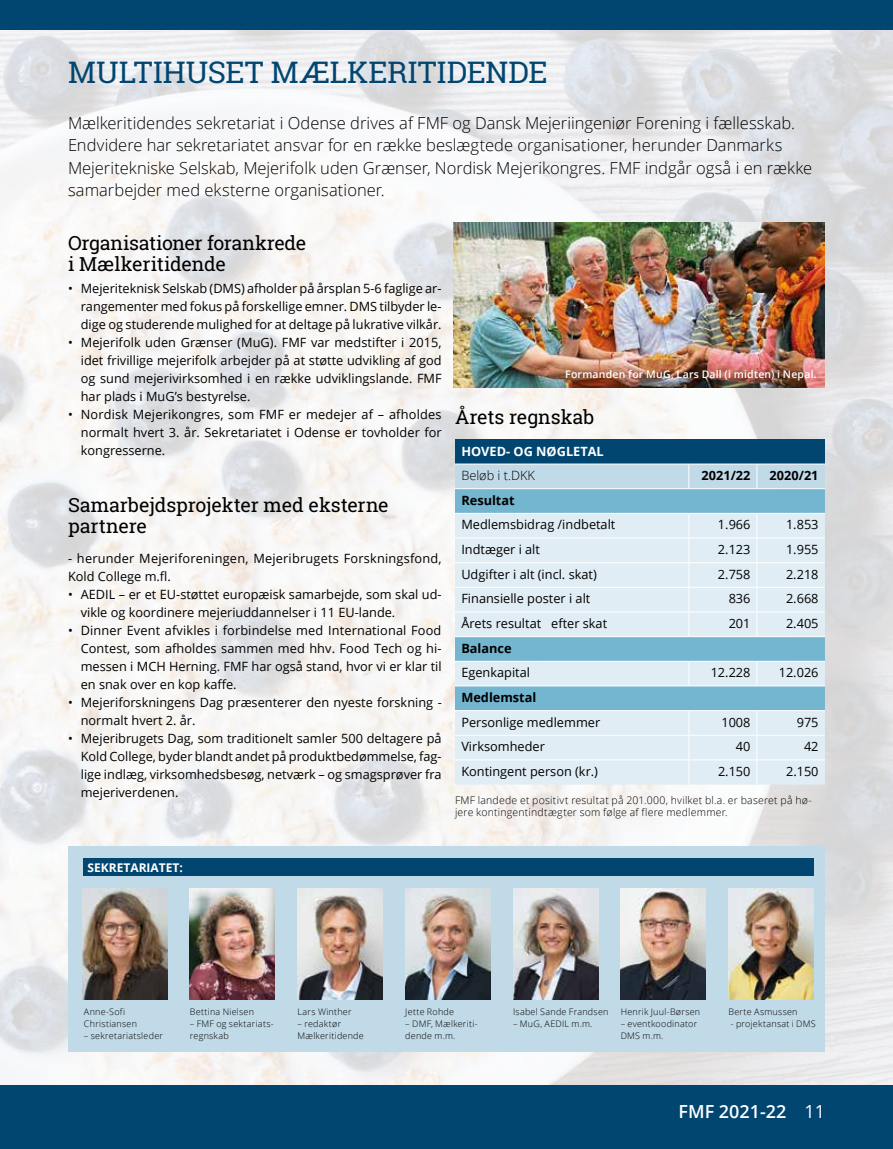
<style>
.page{position:relative;width:893px;height:1149px;background:#fff}
.page>*{position:absolute;margin:0;border:0;box-sizing:border-box;transform-origin:0 0}
.t1{font:30px "Roboto Slab";color:#004671}
.t2{font:19.5px/21px "Roboto Slab";letter-spacing:-.005em;color:#000}
.t3{font:600 18px "Open Sans";color:#fff}
.t4{font:300 16.5px/22.5px "Open Sans";color:#000}
.t5{font:12.75px/18px "Open Sans";color:#000;text-align:justify}
.t6{font:700 12.75px "Open Sans";color:#000}
.t7{font:700 12.75px "Open Sans";color:#fff}
.t8{font:300 12.75px "Open Sans";color:#000}
.t9{font:700 12px "Open Sans";color:#fff}
.t10{font:300 10.5px/12px "Open Sans";letter-spacing:.02em;color:#000}
.t11{font:600 10.5px "Open Sans";letter-spacing:.02em;color:#fff}
.t12{font:300 9px/12px "Open Sans";letter-spacing:.025em;color:#000}
.s1{font-weight:400}
</style>
<div class="page">
<img style="left:0;top:30px;width:893px;height:1054px">
<div style="left:0;top:0;width:893px;height:30px;background:#004671"></div>
<div style="left:0;top:1084px;width:893px;height:64px;background:#004671"></div>
<div style="left:68px;top:846px;width:757px;height:205px;background:#c1dae7"></div>
<div style="left:455px;top:439px;width:370px;height:25px;background:#004671"></div>
<svg style="left:455px;top:489px;width:370px;height:24px;background:#75b6cf"></svg>
<svg style="left:455px;top:514px;width:370px;height:270px;background:#cde3ed"></svg>
<hr style="left:455px;top:463px;width:234px;height:1px;background:#fff">
<hr style="left:689px;top:463px;width:68px;height:1px;background:#fff">
<hr style="left:757px;top:463px;width:68px;height:1px;background:#fff">
<div style="left:455px;top:464px;width:370px;height:24px;background:#c1dae7"></div>
<hr style="left:455px;top:488px;width:234px;height:1px;background:#fff">
<hr style="left:689px;top:488px;width:68px;height:1px;background:#fff">
<hr style="left:757px;top:488px;width:68px;height:1px;background:#fff">
<hr style="left:455px;top:513px;width:234px;height:1px;background:#fff">
<hr style="left:689px;top:513px;width:68px;height:1px;background:#fff">
<hr style="left:757px;top:513px;width:68px;height:1px;background:#fff">
<hr style="left:455px;top:537px;width:234px;height:1px;background:#fff">
<hr style="left:689px;top:537px;width:68px;height:1px;background:#fff">
<hr style="left:757px;top:537px;width:68px;height:1px;background:#fff">
<hr style="left:455px;top:562px;width:234px;height:1px;background:#fff">
<hr style="left:689px;top:562px;width:68px;height:1px;background:#fff">
<hr style="left:757px;top:562px;width:68px;height:1px;background:#fff">
<hr style="left:455px;top:586px;width:234px;height:1px;background:#fff">
<hr style="left:689px;top:586px;width:68px;height:1px;background:#fff">
<hr style="left:757px;top:586px;width:68px;height:1px;background:#fff">
<hr style="left:455px;top:611px;width:234px;height:1px;background:#fff">
<hr style="left:689px;top:611px;width:68px;height:1px;background:#fff">
<svg style="left:688px;top:514px;width:1px;height:122px"></svg>
<hr style="left:757px;top:611px;width:68px;height:1px;background:#fff">
<svg style="left:756px;top:514px;width:1px;height:122px"></svg>
<hr style="left:455px;top:636px;width:234px;height:1px;background:#fff">
<hr style="left:689px;top:636px;width:68px;height:1px;background:#fff">
<hr style="left:757px;top:636px;width:68px;height:1px;background:#fff">
<hr style="left:455px;top:660px;width:234px;height:1px;background:#fff">
<hr style="left:689px;top:660px;width:68px;height:1px;background:#fff">
<svg style="left:688px;top:661px;width:1px;height:24px"></svg>
<hr style="left:757px;top:660px;width:68px;height:1px;background:#fff">
<svg style="left:756px;top:661px;width:1px;height:24px"></svg>
<hr style="left:455px;top:685px;width:234px;height:1px;background:#fff">
<hr style="left:689px;top:685px;width:68px;height:1px;background:#fff">
<hr style="left:757px;top:685px;width:68px;height:1px;background:#fff">
<hr style="left:455px;top:710px;width:234px;height:1px;background:#fff">
<hr style="left:689px;top:710px;width:68px;height:1px;background:#fff">
<hr style="left:757px;top:710px;width:68px;height:1px;background:#fff">
<hr style="left:455px;top:734px;width:234px;height:1px;background:#fff">
<hr style="left:689px;top:734px;width:68px;height:1px;background:#fff">
<hr style="left:757px;top:734px;width:68px;height:1px;background:#fff">
<hr style="left:455px;top:759px;width:234px;height:1px;background:#fff">
<hr style="left:689px;top:759px;width:68px;height:1px;background:#fff">
<svg style="left:688px;top:710px;width:1px;height:74px"></svg>
<hr style="left:757px;top:759px;width:68px;height:1px;background:#fff">
<svg style="left:756px;top:710px;width:1px;height:74px"></svg>
<img style="left:82px;top:888px;width:85px;height:111px">
<img style="left:513px;top:888px;width:85px;height:111px">
<img style="left:728px;top:888px;width:85px;height:111px">
<img style="left:298px;top:888px;width:85px;height:111px">
<img style="left:621px;top:888px;width:85px;height:111px">
<img style="left:190px;top:888px;width:85px;height:111px">
<img style="left:405px;top:888px;width:85px;height:111px">
<div style="left:83px;top:858px;width:730px;height:18px;background:#004671"></div>
<img style="left:454px;top:222px;width:371px;height:165px">
<h1 class="t1" style="left:68px;top:51px;width:481px">MULTIHUSET MÆLKERITIDENDE</h1>
<p class="t4" style="left:68px;top:111px;width:746px">Mælkeritidendes sekretariat i Odense drives af FMF og Dansk Mejeriingeniør Forening i fællesskab.<br>Endvidere har sekretariatet ansvar for en række beslægtede organisationer, herunder Danmarks Mejeritekniske Selskab, Mejerifolk uden Grænser, Nordisk Mejerikongres. FMF indgår også i en række samarbejder med eksterne organisationer.</p>
<h2 class="t2" style="left:68px;top:232px;width:240px">Organisationer forankrede i Mælkeritidende</h2>
<p class="t5" style="left:81px;top:279px;width:362px;text-indent:-13px">• Mejeriteknisk Selskab (DMS) afholder på årsplan 5-6 faglige ar&shy;rangementer med fokus på forskellige emner. DMS tilbyder le&shy;dige og studerende mulighed for at deltage på lukrative vilkår.</p>
<p class="t5" style="left:81px;top:333px;width:362px;text-indent:-13px">• Mejerifolk uden Grænser (MuG). FMF var medstifter i 2015, idet frivillige mejerifolk arbejder på at støtte udvikling af god og sund mejerivirksomhed i en række udviklingslande. FMF har plads i MuG’s bestyrelse.</p>
<p class="t5" style="left:81px;top:405px;width:362px;text-indent:-13px">• Nordisk Mejerikongres, som FMF er medejer af – afholdes normalt hvert 3. år. Sekretariatet i Odense er tovholder for kongresserne.</p>
<h2 class="t2" style="left:68px;top:494px;width:322px">Samarbejdsprojekter med eksterne partnere</h2>
<p class="t5" style="left:68px;top:549px;width:375px">- herunder Mejeriforeningen, Mejeribrugets Forskningsfond,<br>Kold College m.fl.</p>
<p class="t5" style="left:81px;top:585px;width:362px;text-indent:-13px">• AEDIL – er et EU-støttet europæisk samarbejde, som skal ud&shy;vikle og koordinere mejeriuddannelser i 11 EU-lande.</p>
<p class="t5" style="left:81px;top:621px;width:362px;text-indent:-13px">• Dinner Event afvikles i forbindelse med International Food Contest, som afholdes sammen med hhv. Food Tech og hi&shy;messen i MCH Herning. FMF har også stand, hvor vi er klar til en snak over en kop kaffe.</p>
<p class="t5" style="left:81px;top:693px;width:362px;text-indent:-13px">• Mejeriforskningens Dag præsenterer den nyeste forskning - normalt hvert 2. år.</p>
<p class="t5" style="left:81px;top:729px;width:362px;text-indent:-13px">• Mejeribrugets Dag, som traditionelt samler 500 deltagere på Kold College, byder blandt andet på produktbedømmelse, fag&shy;lige indlæg, virksomhedsbesøg, netværk – og smagsprøver fra mejeriverdenen.</p>
<p class="t11" style="left:565px;top:366px;width:253px">Formanden for MuG, Lars Dall (i midten) i Nepal.</p>
<h2 class="t2" style="left:455px;top:406px;width:141px">Årets regnskab</h2>
<p class="t7" style="left:461px;top:442px;width:144px">HOVED- OG NØGLETAL</p>
<p class="t8" style="left:461px;top:466px;width:75px">Beløb i t.DKK</p>
<p class="t6" style="left:702px;top:466px;width:50px">2021/22</p>
<p class="t6" style="left:770px;top:466px;width:50px">2020/21</p>
<p class="t6" style="left:461px;top:491px;width:55px">Resultat</p>
<p class="t5" style="left:461px;top:515px;width:156px">Medlemsbidrag /indbetalt</p>
<p class="t5" style="left:718px;top:515px;width:34px">1.966</p>
<p class="t5" style="left:786px;top:515px;width:34px">1.853</p>
<p class="t5" style="left:461px;top:540px;width:80px">Indtæger i alt</p>
<p class="t5" style="left:718px;top:540px;width:34px">2.123</p>
<p class="t5" style="left:786px;top:540px;width:34px">1.955</p>
<p class="t5" style="left:461px;top:564px;width:137px">Udgifter i alt (incl. skat)</p>
<p class="t5" style="left:718px;top:564px;width:34px">2.758</p>
<p class="t5" style="left:786px;top:564px;width:34px">2.218</p>
<p class="t5" style="left:461px;top:589px;width:131px">Finansielle poster i alt</p>
<p class="t5" style="left:729px;top:589px;width:23px">836</p>
<p class="t5" style="left:786px;top:589px;width:34px">2.668</p>
<p class="t5" style="left:461px;top:614px;width:147px">Årets resultat efter skat</p>
<p class="t5" style="left:729px;top:614px;width:23px">201</p>
<p class="t5" style="left:786px;top:614px;width:34px">2.405</p>
<p class="t6" style="left:461px;top:639px;width:52px">Balance</p>
<p class="t5" style="left:461px;top:663px;width:70px">Egenkapital</p>
<p class="t5" style="left:711px;top:663px;width:41px">12.228</p>
<p class="t5" style="left:779px;top:663px;width:41px">12.026</p>
<p class="t6" style="left:461px;top:688px;width:77px">Medlemstal</p>
<p class="t5" style="left:461px;top:712px;width:140px">Personlige medlemmer</p>
<p class="t5" style="left:721px;top:712px;width:31px">1008</p>
<p class="t5" style="left:797px;top:712px;width:23px">975</p>
<p class="t5" style="left:461px;top:737px;width:85px">Virksomheder</p>
<p class="t5" style="left:736px;top:737px;width:16px">40</p>
<p class="t5" style="left:804px;top:737px;width:16px">42</p>
<p class="t5" style="left:461px;top:761px;width:138px">Kontingent person (kr.)</p>
<p class="t5" style="left:718px;top:761px;width:34px">2.150</p>
<p class="t5" style="left:786px;top:761px;width:34px">2.150</p>
<p class="t10" style="left:455px;top:794px;width:358px">FMF landede et positivt resultat på 201.000, hvilket bl.a. er baseret på hø&shy;jere kontingentindtægter som følge af flere medlemmer.</p>
<p class="t9" style="left:88px;top:859px;width:97px">SEKRETARIATET:</p>
<p class="t12" style="left:84px;top:1004px;width:55px">Anne-Sofi<br>Christiansen</p>
<p class="t12" style="left:84px;top:1028px;width:81px">– sekretariatsleder</p>
<p class="t12" style="left:190px;top:1004px;width:66px">Bettina Nielsen</p>
<p class="t12" style="left:190px;top:1016px;width:85px">– FMF og sektariats&shy;regnskab</p>
<p class="t12" style="left:298px;top:1004px;width:56px">Lars Winther</p>
<p class="t12" style="left:298px;top:1016px;width:68px">– redaktør<br>Mælkeritidende</p>
<p class="t12" style="left:405px;top:1004px;width:50px">Jette Rohde</p>
<p class="t12" style="left:405px;top:1016px;width:74px">– DMF, Mælkeriti&shy;dende m.m.</p>
<p class="t12" style="left:513px;top:1004px;width:97px">Isabel Sande Frandsen</p>
<p class="t12" style="left:513px;top:1016px;width:81px">– MuG, AEDIL m.m.</p>
<p class="t12" style="left:621px;top:1004px;width:81px">Henrik Juul-Børsen</p>
<p class="t12" style="left:621px;top:1016px;width:78px">– eventkoodinator<br>DMS m.m.</p>
<p class="t12" style="left:728px;top:1004px;width:71px">Berte Asmussen</p>
<p class="t12" style="left:731px;top:1016px;width:86px">- projektansat i DMS</p>
<h3 class="t3" style="left:678px;top:1099px;width:148px">FMF 2021-22 <span class="s1">11</span></h3>
</div>
